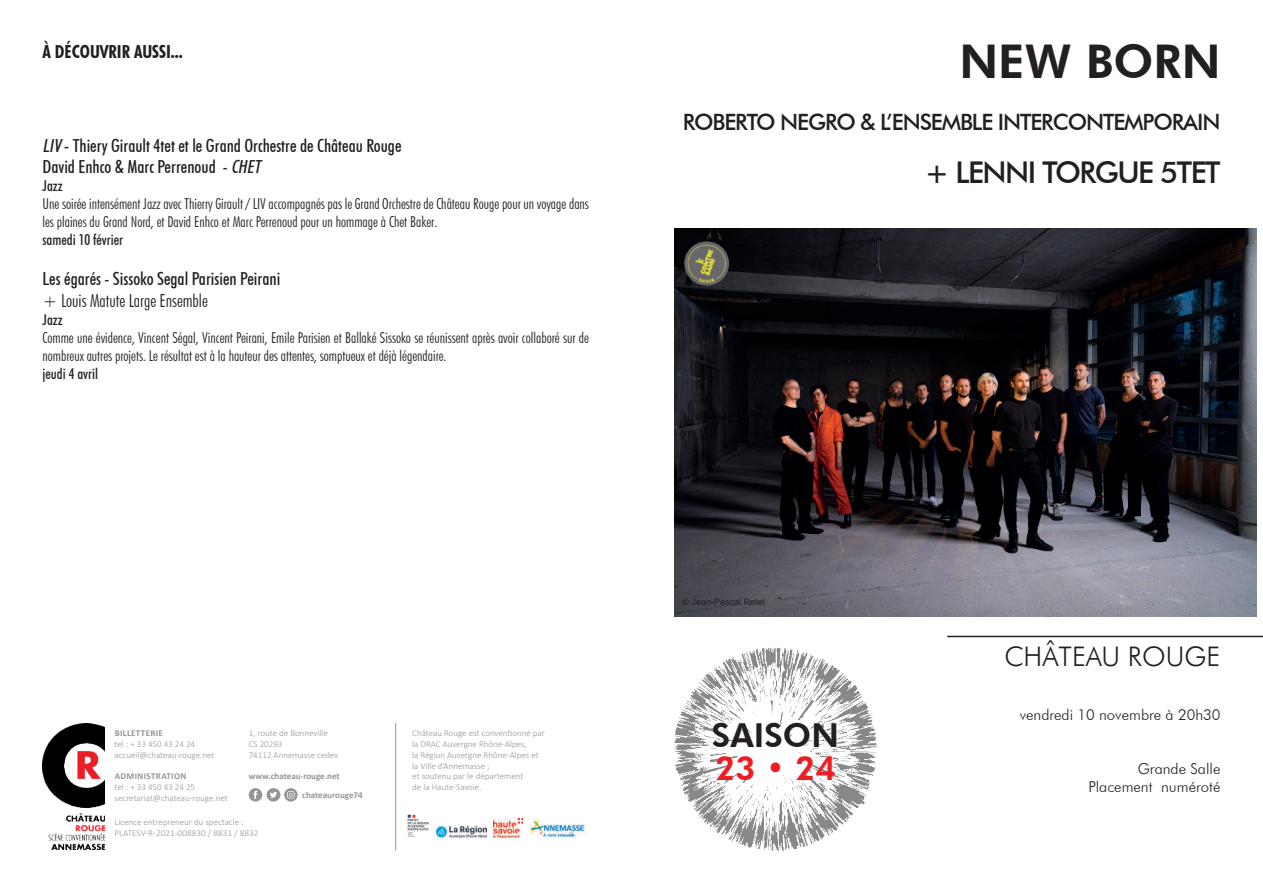
<style>
.page{position:relative;width:1263px;height:893px;background:#fff}
.page>*{position:absolute;margin:0;border:0;box-sizing:border-box;transform-origin:0 0}
.t1{font:800 46.5px "Futura BT";color:#231f20}
.t2{font:800 33px "Futura BT";color:#231f20}
.t3{font:800 33px "Futura BT";color:#ee1d23}
.t4{font:500 30px "Futura BT";letter-spacing:-.05em;color:#231f20}
.t5{font:300 27px "Futura BT";color:#231f20}
.t6{font:500 22.5px "Futura BT";letter-spacing:-.05em;color:#231f20}
.t7{font:500 condensed 18px/21.6px "Futura BT";color:#231f20}
.t8{font:300 condensed 18px "Futura BT";color:#231f20}
.t9{font:700 condensed 18px "Futura BT";color:#231f20}
.t10{font:300 condensed 15px/18px "Futura BT";color:#231f20}
.t11{font:300 15px/18px "Futura BT";color:#231f20;text-align:right}
.t12{font:500 condensed 15px "Futura BT";color:#231f20}
.t13{font:300 9px/10.8px "Calibri";color:#939598}
.t14{font:700 9px "Calibri";color:#939598}
.t15{font:700 9px "Calibri";letter-spacing:.04em;color:#939598}
.t16{font:9px "Arial";color:#231f20}
.s1{font-style:italic}
</style>
<div class="page">
<img style="left:674px;top:228px;width:582px;height:388px">
<img style="left:674px;top:648px;width:203px;height:202px">
<hr style="left:947px;top:636px;width:316px;height:1px;background:#231f20">
<img style="left:43px;top:723px;width:61px;height:127px">
<hr style="left:395px;top:723px;width:1px;height:127px;background:#939598">
<img style="left:407px;top:814px;width:22px;height:23px">
<img style="left:436px;top:826px;width:50px;height:12px">
<img style="left:493px;top:818px;width:29px;height:20px">
<img style="left:528px;top:818px;width:58px;height:20px">
<div style="left:267px;top:788px;width:13px;height:13px;background:#939598;border-radius:50%"></div>
<svg style="left:270px;top:792px;width:7px;height:6px"></svg>
<div style="left:249px;top:788px;width:13px;height:13px;background:#939598;border-radius:50%"></div>
<svg style="left:254px;top:791px;width:3px;height:8px"></svg>
<svg style="left:284px;top:788px;width:14px;height:13px"></svg>
<svg style="left:287px;top:791px;width:8px;height:7px"></svg>
<img style="left:682px;top:239px;width:48px;height:48px">
<p class="t9" style="left:43px;top:45px;width:142px">À DÉCOUVRIR AUSSI...</p>
<p class="t7" style="left:43px;top:136px;width:360px"><span class="s1">LIV</span> - Thiery Girault 4tet et le Grand Orchestre de Château Rouge<br>David Enhco &amp; Marc Perrenoud - <span class="s1">CHET</span></p>
<p class="t12" style="left:43px;top:180px;width:22px">Jazz</p>
<p class="t10" style="left:43px;top:196px;width:548px">Une soirée intensément Jazz avec Thierry Girault / LIV accompagnés pas le Grand Orchestre de Château Rouge pour un voyage dans les plaines du Grand Nord, et David Enhco et Marc Perrenoud pour un hommage à Chet Baker.</p>
<p class="t12" style="left:43px;top:234px;width:82px">samedi 10 février</p>
<p class="t7" style="left:43px;top:269px;width:239px">Les égarés - Sissoko Segal Parisien Peirani</p>
<p class="t8" style="left:43px;top:293px;width:167px">+ Louis Matute Large Ensemble</p>
<p class="t12" style="left:43px;top:313px;width:22px">Jazz</p>
<p class="t10" style="left:43px;top:329px;width:548px">Comme une évidence, Vincent Ségal, Vincent Peirani, Emile Parisien et Ballaké Sissoko se réunissent après avoir collaboré sur de nombreux autres projets. Le résultat est à la hauteur des attentes, somptueux et déjà légendaire.</p>
<p class="t12" style="left:43px;top:367px;width:57px">jeudi 4 avril</p>
<p class="t13" style="left:249px;top:728px;width:91px">1, route de Bonneville<br>CS 20293<br>74112 Annemasse cedex</p>
<p class="t14" style="left:249px;top:773px;width:92px">www.chateau-rouge.net</p>
<p class="t15" style="left:115px;top:730px;width:50px">BILLETTERIE</p>
<p class="t13" style="left:115px;top:738px;width:101px">tel : + 33 450 43 24 24 accueil@chateau-rouge.net</p>
<p class="t15" style="left:115px;top:773px;width:73px">ADMINISTRATION</p>
<p class="t13" style="left:115px;top:782px;width:115px">tel : + 33 450 43 24 25 secretariat@chateau-rouge.net</p>
<p class="t14" style="left:302px;top:792px;width:62px">chateaurouge74</p>
<p class="t13" style="left:115px;top:816px;width:145px">Licence entrepreneur du spectacle :<br>PLATESV-R-2021-008830 / 8831 / 8832</p>
<p class="t13" style="left:412px;top:728px;width:134px">Château Rouge est conventionné par la DRAC Auvergne Rhône-Alpes,<br>la Région Auvergne Rhône-Alpes et la Ville d’Annemasse ;<br>et soutenu par le département<br>de la Haute-Savoie.</p>
<h1 class="t1" style="left:959px;top:44px;width:263px">NEW BORN</h1>
<h3 class="t6" style="left:683px;top:113px;width:539px">ROBERTO NEGRO &amp; L’ENSEMBLE INTERCONTEMPORAIN</h3>
<h3 class="t4" style="left:924px;top:160px;width:297px">+ LENNI TORGUE 5TET</h3>
<p class="t16" style="left:682px;top:597px;width:84px">© Jean-Pascal Retel</p>
<h2 class="t2" style="left:712px;top:723px;width:128px">SAISON</h2>
<h2 class="t3" style="left:715px;top:756px;width:122px">23 • 24</h2>
<h3 class="t5" style="left:1004px;top:646px;width:218px">CHÂTEAU ROUGE</h3>
<p class="t11" style="left:1020px;top:707px;width:202px">vendredi 10 novembre à 20h30</p>
<p class="t11" style="left:1088px;top:761px;width:134px">Grande Salle<br>Placement numéroté</p>
</div>
